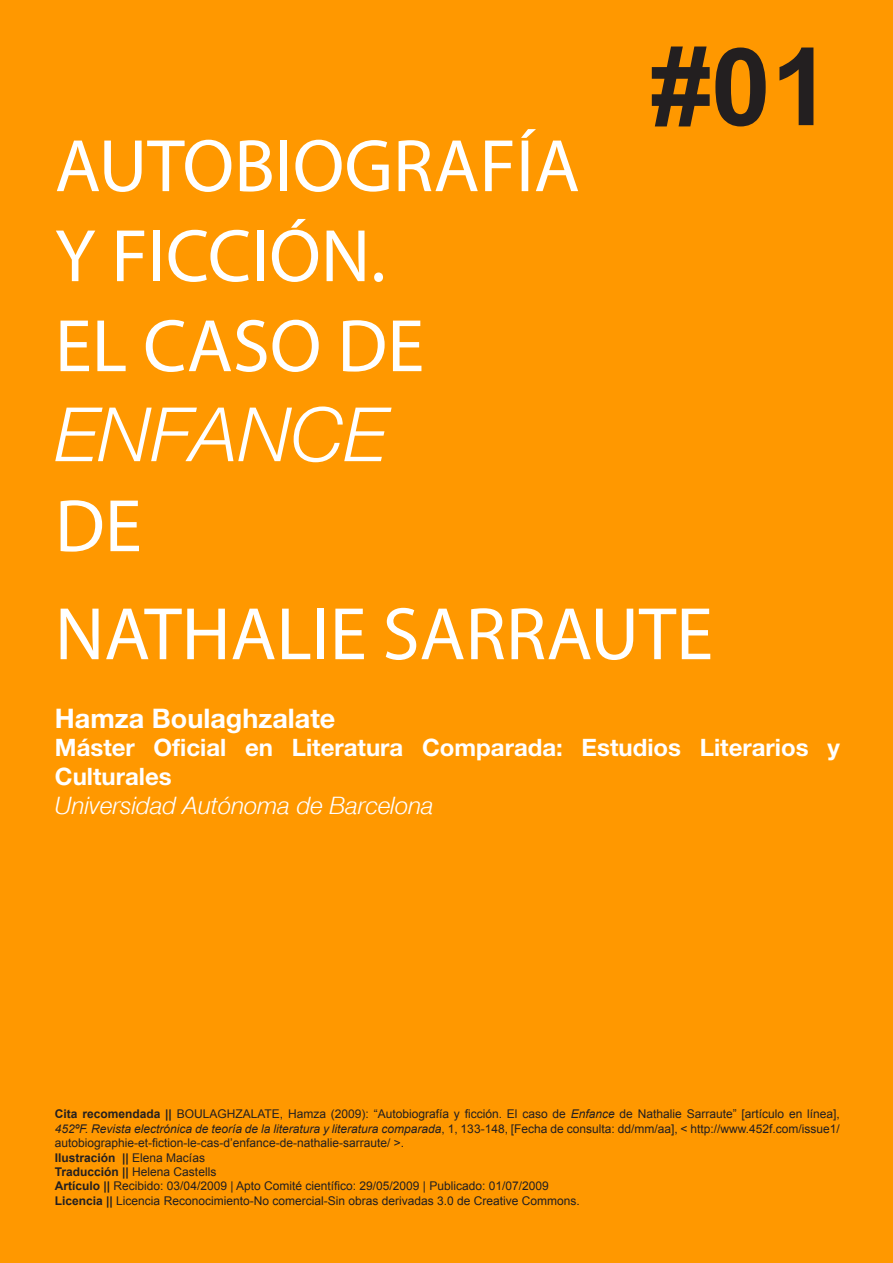
<style>
.page{position:relative;width:893px;height:1263px;background:#ff9800}
.page>*{position:absolute;margin:0;border:0;box-sizing:border-box;transform-origin:0 0}
.t1{font:700 108px "Arial";color:#231f20}
.t2{font:75px "Myriad Pro";color:#fff}
.t3{font:italic 75px "Helvetica Neue";color:#fff}
.t4{font:700 27px "Helvetica Neue";color:#fff}
.t5{font:700 24px/28.8px "Helvetica Neue";color:#fff}
.t6{font:italic 24px "Helvetica Neue";color:#fff}
.t7{font:12px/14.4px "Arial";color:#231f20;text-align:justify}
.t8{font:700 12px "Arial";color:#231f20}
.s1{font-weight:700}
.s2{font-style:italic}
.s3{font-weight:400}
</style>
<div class="page">
<p class="t2" style="left:55px;top:120px;width:526px">AUTOBIOGRAFÍA</p>
<p class="t2" style="left:55px;top:210px;width:332px">Y FICCIÓN.</p>
<p class="t2" style="left:55px;top:300px;width:371px">EL CASO DE</p>
<p class="t3" style="left:55px;top:390px;width:334px">ENFANCE</p>
<p class="t2" style="left:55px;top:480px;width:88px">DE</p>
<p class="t1" style="left:651px;top:16px;width:182px">#01</p>
<p class="t2" style="left:55px;top:588px;width:660px">NATHALIE SARRAUTE</p>
<p class="t4" style="left:55px;top:701px;width:282px">Hamza Boulaghzalate</p>
<p class="t5" style="left:55px;top:733px;width:786px">Máster Oficial en Literatura Comparada: Estudios Literarios y<br>Culturales</p>
<p class="t6" style="left:55px;top:791px;width:380px">Universidad Autónoma de Barcelona</p>
<p class="t7" style="left:55px;top:1107px;width:786px"><span class="s1">Cita recomendada ||</span> BOULAGHZALATE, Hamza (2009): “Autobiografía y ficción. El caso de <span class="s2">Enfance</span> de Nathalie Sarraute” [artículo en línea], <span class="s2">452ºF. Revista electrónica de teoría de la literatura y literatura comparada</span>, 1, 133-148, [Fecha de consulta: dd/mm/aa], &lt; http://www.452f.com/issue1/ autobiographie-et-fiction-le-cas-d’enfance-de-nathalie-sarraute/ &gt;.</p>
<p class="t8" style="left:55px;top:1149px;width:152px">Ilustración || <span class="s3">Elena Macías</span></p>
<p class="t7" style="left:55px;top:1165px;width:163px"><span class="s1">Traducción ||</span> Helena Castells</p>
<p class="t7" style="left:55px;top:1179px;width:495px"><span class="s1">Artículo ||</span> Recibido: 03/04/2009 | Apto Comité científico: 29/05/2009 | Publicado: 01/07/2009</p>
<p class="t7" style="left:55px;top:1193px;width:526px"><span class="s1">Licencia ||</span> Licencia Reconocimiento-No comercial-Sin obras derivadas 3.0 de Creative Commons.</p>
</div>
